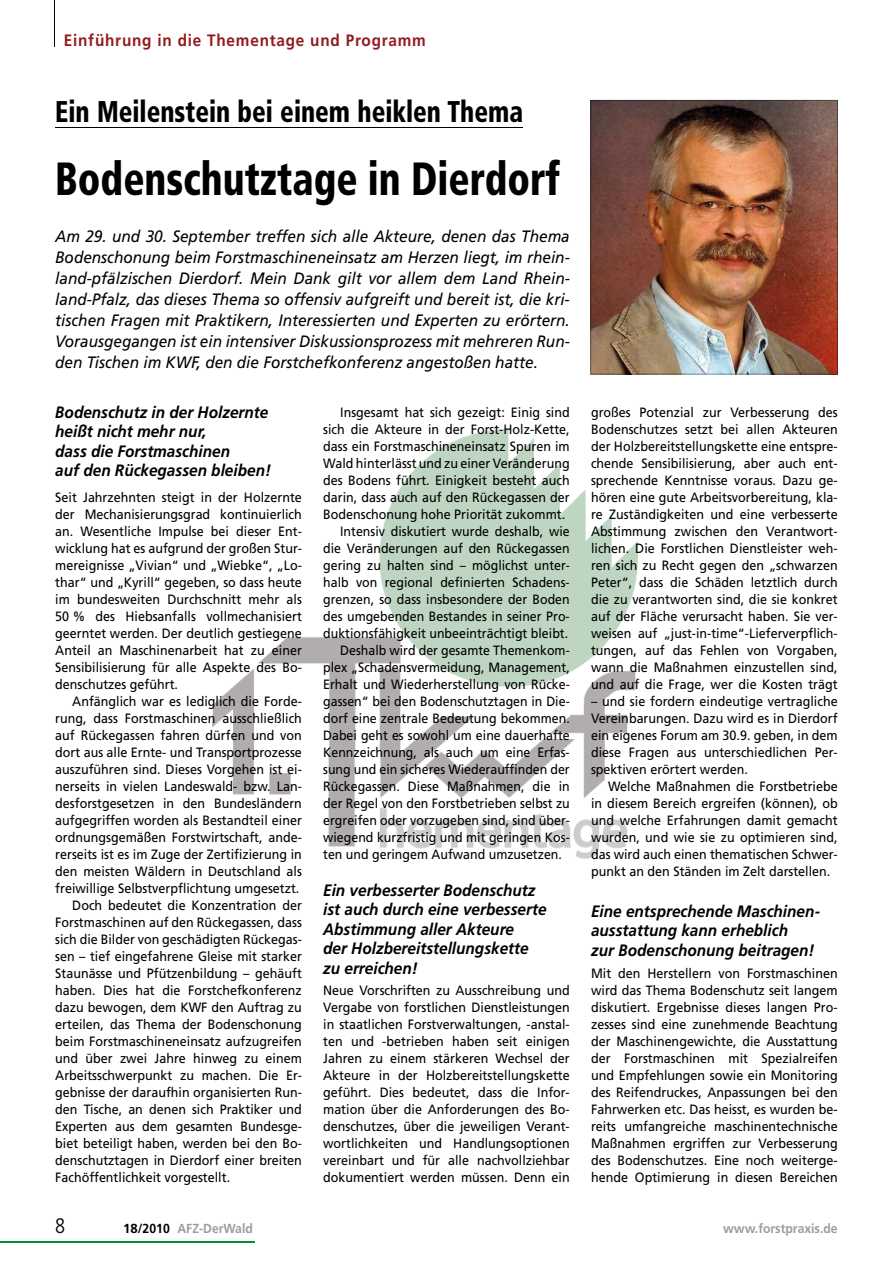
<style>
.page{position:relative;width:893px;height:1263px;background:#fff}
.page>*{position:absolute;margin:0;border:0;box-sizing:border-box;transform-origin:0 0}
.t1{font:900 condensed 46.5px "Frutiger LT Std";color:#000;scale:.85 1}
.t2{font:900 condensed 30px "Frutiger LT Std";color:#000;scale:.85 1}
.t3{font:300 condensed 21px "Frutiger LT Std";color:#000}
.t4{font:italic 16.5px/21px "Frutiger LT Std";color:#000;text-align:justify;scale:.93 1}
.t5{font:italic 700 16.5px/19.5px "Frutiger LT Std";color:#000;scale:.93 1}
.t6{font:700 16.5px "Frutiger LT Std";letter-spacing:.05em;color:#921b1f;scale:.93 1}
.t7{font:13.5px/17px "Frutiger LT Std";color:#000;text-align:justify;scale:.93 1}
.t8{font:13.5px "Frutiger LT Std";color:#000;scale:.92 1}
.t9{font:700 13.2px "Frutiger LT Std";color:#9c9d9f;scale:.93 1}
.s1{color:#000}
</style>
<div class="page">
<hr style="left:0;top:1242px;width:255px;height:1px;background:#009036">
<hr style="left:55px;top:0;width:1px;height:47px;background:#000">
<img style="left:213px;top:429px;width:424px;height:430px">
<hr style="left:55px;top:127px;width:468px;height:1px;background:#000">
<img style="left:591px;top:100px;width:247px;height:274px">
<p class="t6" style="left:64px;top:31px;width:391px">Einführung in die Thementage und Programm</p>
<h2 class="t2" style="left:55px;top:94px;width:552px">Ein Meilenstein bei einem heiklen Thema</h2>
<h1 class="t1" style="left:55px;top:151px;width:595px">Bodenschutztage in Dierdorf</h1>
<p class="t4" style="left:55px;top:226px;width:555px">Am 29. und 30. September treffen sich alle Akteure, denen das Thema Bodenschonung beim Forstmaschineneinsatz am Herzen liegt, im rhein&shy;land-pfälzischen Dierdorf. Mein Dank gilt vor allem dem Land Rhein&shy;land-Pfalz, das dieses Thema so offensiv aufgreift und bereit ist, die kri&shy;tischen Fragen mit Praktikern, Interessierten und Experten zu erörtern.<br>Vorausgegangen ist ein intensiver Diskussionsprozess mit mehreren Run&shy;den Tischen im KWF, den die Forstchefkonferenz angestoßen hatte.</p>
<p class="t5" style="left:55px;top:402px;width:233px">Bodenschutz in der Holzernte heißt nicht mehr nur,<br>dass die Forstmaschinen<br>auf den Rückegassen bleiben!</p>
<p class="t7" style="left:55px;top:489px;width:267px">Seit Jahrzehnten steigt in der Holzernte der Mechanisierungsgrad kontinuierlich an. Wesentliche Impulse bei dieser Ent&shy;wicklung hat es aufgrund der großen Stur&shy;mereignisse „Vivian“ und „Wiebke“, „Lo&shy;thar“ und „Kyrill“ gegeben, so dass heute im bundesweiten Durchschnitt mehr als 50 % des Hiebsanfalls vollmechanisiert geerntet werden. Der deutlich gestiegene Anteil an Maschinenarbeit hat zu einer Sensibilisierung für alle Aspekte des Bo&shy;denschutzes geführt.</p>
<p class="t7" style="left:72px;top:693px;width:248px">Anfänglich war es lediglich die Forde-</p>
<p class="t7" style="left:55px;top:710px;width:267px">rung, dass Forstmaschinen ausschließlich</p>
<p class="t7" style="left:55px;top:727px;width:267px">auf Rückegassen fahren dürfen und von</p>
<p class="t7" style="left:55px;top:744px;width:267px">dort aus alle Ernte- und Transportprozesse</p>
<p class="t7" style="left:55px;top:761px;width:267px">auszuführen sind. Dieses Vorgehen ist ei-</p>
<p class="t7" style="left:55px;top:778px;width:267px">nerseits in vielen Landeswald- bzw. Lan-</p>
<p class="t7" style="left:55px;top:795px;width:267px">desforstgesetzen in den Bundesländern</p>
<p class="t7" style="left:55px;top:812px;width:267px">aufgegriffen worden als Bestandteil einer</p>
<p class="t7" style="left:55px;top:829px;width:267px">ordnungsgemäßen Forstwirtschaft, ande-</p>
<p class="t7" style="left:55px;top:846px;width:267px">rerseits ist es im Zuge der Zertifizierung in</p>
<p class="t7" style="left:55px;top:863px;width:267px">den meisten Wäldern in Deutschland als</p>
<p class="t7" style="left:55px;top:880px;width:264px">freiwillige Selbstverpflichtung umgesetzt.</p>
<p class="t7" style="left:72px;top:897px;width:248px">Doch bedeutet die Konzentration der</p>
<p class="t7" style="left:55px;top:914px;width:267px">Forstmaschinen auf den Rückegassen, dass</p>
<p class="t7" style="left:55px;top:931px;width:267px">sich die Bilder von geschädigten Rückegas-</p>
<p class="t7" style="left:55px;top:948px;width:267px">sen – tief eingefahrene Gleise mit starker</p>
<p class="t7" style="left:55px;top:965px;width:267px">Staunässe und Pfützenbildung – gehäuft</p>
<p class="t7" style="left:55px;top:982px;width:267px">haben. Dies hat die Forstchefkonferenz</p>
<p class="t7" style="left:55px;top:999px;width:267px">dazu bewogen, dem KWF den Auftrag zu</p>
<p class="t7" style="left:55px;top:1016px;width:267px">erteilen, das Thema der Bodenschonung</p>
<p class="t7" style="left:55px;top:1033px;width:267px">beim Forstmaschineneinsatz aufzugreifen</p>
<p class="t7" style="left:55px;top:1050px;width:267px">und über zwei Jahre hinweg zu einem</p>
<p class="t7" style="left:55px;top:1067px;width:267px">Arbeitsschwerpunkt zu machen. Die Er-</p>
<p class="t7" style="left:55px;top:1084px;width:267px">gebnisse der daraufhin organisierten Run-</p>
<p class="t7" style="left:55px;top:1101px;width:267px">den Tische, an denen sich Praktiker und</p>
<p class="t7" style="left:55px;top:1118px;width:267px">Experten aus dem gesamten Bundesge-</p>
<p class="t7" style="left:55px;top:1135px;width:267px">biet beteiligt haben, werden bei den Bo-</p>
<p class="t7" style="left:55px;top:1152px;width:267px">denschutztagen in Dierdorf einer breiten</p>
<p class="t7" style="left:55px;top:1169px;width:190px">Fachöffentlichkeit vorgestellt.</p>
<p class="t7" style="left:340px;top:404px;width:248px">Insgesamt hat sich gezeigt: Einig sind</p>
<p class="t7" style="left:323px;top:421px;width:267px">sich die Akteure in der Forst-Holz-Kette,</p>
<p class="t7" style="left:323px;top:438px;width:267px">dass ein Forstmaschineneinsatz Spuren im</p>
<p class="t7" style="left:323px;top:455px;width:267px">Wald hinterlässt und zu einer Veränderung</p>
<p class="t7" style="left:323px;top:472px;width:267px">des Bodens führt. Einigkeit besteht auch</p>
<p class="t7" style="left:323px;top:489px;width:267px">darin, dass auch auf den Rückegassen der</p>
<p class="t7" style="left:323px;top:506px;width:262px">Bodenschonung hohe Priorität zukommt.</p>
<p class="t8" style="left:340px;top:523px;width:251px">Intensiv diskutiert wurde deshalb, wie</p>
<p class="t8" style="left:323px;top:540px;width:270px">die Veränderungen auf den Rückegassen</p>
<p class="t8" style="left:323px;top:557px;width:270px">gering zu halten sind – möglichst unter-</p>
<p class="t8" style="left:323px;top:574px;width:270px">halb von regional definierten Schadens-</p>
<p class="t8" style="left:323px;top:591px;width:270px">grenzen, so dass insbesondere der Boden</p>
<p class="t8" style="left:323px;top:608px;width:270px">des umgebenden Bestandes in seiner Pro-</p>
<p class="t8" style="left:323px;top:625px;width:268px">duktionsfähigkeit unbeeinträchtigt bleibt.</p>
<p class="t8" style="left:340px;top:642px;width:251px">Deshalb wird der gesamte Themenkom-</p>
<p class="t8" style="left:323px;top:659px;width:270px">plex „Schadensvermeidung, Management,</p>
<p class="t8" style="left:323px;top:676px;width:270px">Erhalt und Wiederherstellung von Rücke-</p>
<p class="t8" style="left:323px;top:693px;width:270px">gassen“ bei den Bodenschutztagen in Die-</p>
<p class="t8" style="left:323px;top:710px;width:270px">dorf eine zentrale Bedeutung bekommen.</p>
<p class="t8" style="left:323px;top:727px;width:270px">Dabei geht es sowohl um eine dauerhafte</p>
<p class="t8" style="left:323px;top:744px;width:270px">Kennzeichnung, als auch um eine Erfas-</p>
<p class="t8" style="left:323px;top:761px;width:270px">sung und ein sicheres Wiederauffinden der</p>
<p class="t8" style="left:323px;top:778px;width:270px">Rückegassen. Diese Maßnahmen, die in</p>
<p class="t8" style="left:323px;top:795px;width:270px">der Regel von den Forstbetrieben selbst zu</p>
<p class="t8" style="left:323px;top:812px;width:270px">ergreifen oder vorzugeben sind, sind über-</p>
<p class="t8" style="left:323px;top:829px;width:270px">wiegend kurzfristig und mit geringen Kos-</p>
<p class="t8" style="left:323px;top:846px;width:261px">ten und geringem Aufwand umzusetzen.</p>
<p class="t5" style="left:323px;top:880px;width:242px">Ein verbesserter Bodenschutz ist auch durch eine verbesserte<br>Abstimmung aller Akteure<br>der Holzbereitstellungskette zu erreichen!</p>
<p class="t7" style="left:323px;top:982px;width:267px">Neue Vorschriften zu Ausschreibung und Vergabe von forstlichen Dienstleistungen in staatlichen Forstverwaltungen, -anstal&shy;ten und -betrieben haben seit einigen Jahren zu einem stärkeren Wechsel der Akteure in der Holzbereitstellungskette geführt. Dies bedeutet, dass die Infor&shy;mation über die Anforderungen des Bo&shy;denschutzes, über die jeweiligen Verant&shy;wortlichkeiten und Handlungsoptionen vereinbart und für alle nachvollziehbar dokumentiert werden müssen. Denn ein</p>
<p class="t7" style="left:591px;top:404px;width:267px">großes Potenzial zur Verbesserung des Bodenschutzes setzt bei allen Akteuren der Holzbereitstellungskette eine entspre&shy;chende Sensibilisierung, aber auch ent&shy;sprechende Kenntnisse voraus. Dazu ge&shy;hören eine gute Arbeitsvorbereitung, kla&shy;re Zuständigkeiten und eine verbesserte Abstimmung zwischen den Verantwort&shy;lichen. Die Forstlichen Dienstleister weh&shy;ren sich zu Recht gegen den „schwarzen Peter“, dass die Schäden letztlich durch die zu verantworten sind, die sie konkret auf der Fläche verursacht haben. Sie ver&shy;weisen auf „just-in-time“-Lieferverpflich&shy;tungen, auf das Fehlen von Vorgaben, wann die Maßnahmen einzustellen sind, und auf die Frage, wer die Kosten trägt</p>
<p class="t7" style="left:591px;top:693px;width:267px">– und sie fordern eindeutige vertragliche Vereinbarungen. Dazu wird es in Dierdorf ein eigenes Forum am 30.9. geben, in dem diese Fragen aus unterschiedlichen Per&shy;spektiven erörtert werden.</p>
<p class="t7" style="left:591px;top:778px;width:267px;text-indent:17px">Welche Maßnahmen die Forstbetriebe in diesem Bereich ergreifen (können), ob und welche Erfahrungen damit gemacht wurden, und wie sie zu optimieren sind, das wird auch einen thematischen Schwer&shy;punkt an den Ständen im Zelt darstellen.</p>
<p class="t5" style="left:591px;top:901px;width:248px">Eine entsprechende Maschinen&shy;ausstattung kann erheblich<br>zur Bodenschonung beitragen!</p>
<p class="t7" style="left:591px;top:965px;width:267px">Mit den Herstellern von Forstmaschinen wird das Thema Bodenschutz seit langem diskutiert. Ergebnisse dieses langen Pro&shy;zesses sind eine zunehmende Beachtung der Maschinengewichte, die Ausstattung der Forstmaschinen mit Spezialreifen und Empfehlungen sowie ein Monitoring des Reifendruckes, Anpassungen bei den Fahrwerken etc. Das heisst, es wurden be&shy;reits umfangreiche maschinentechnische Maßnahmen ergriffen zur Verbesserung des Bodenschutzes. Eine noch weiterge&shy;hende Optimierung in diesen Bereichen</p>
<h3 class="t3" style="left:55px;top:1214px;width:12px">8</h3>
<p class="t9" style="left:123px;top:1221px;width:141px"><span class="s1">18/2010</span> AFZ-DerWald</p>
<p class="t9" style="left:723px;top:1221px;width:125px">www.forstpraxis.de</p>
</div>
